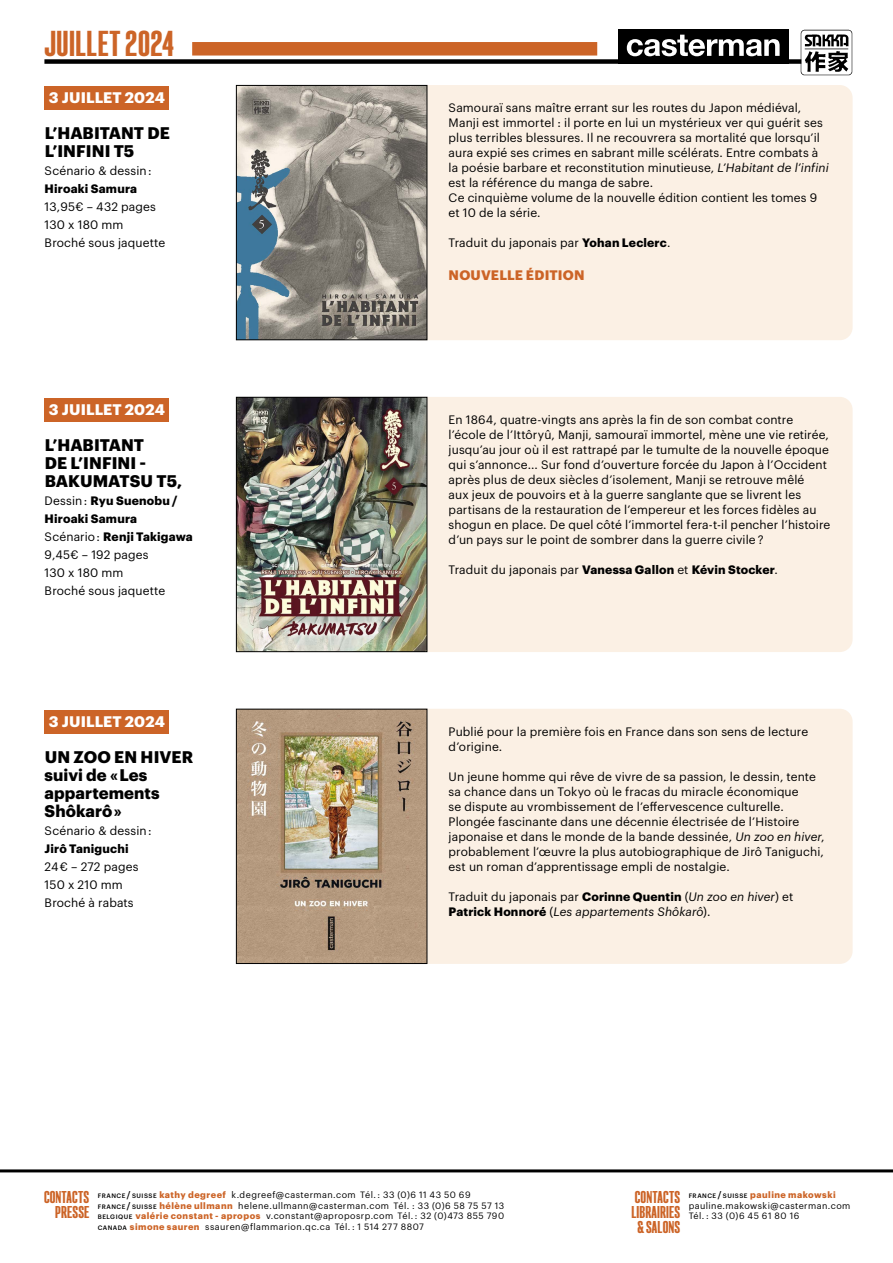
<style>
.page{position:relative;width:893px;height:1263px;background:#fff}
.page>*{position:absolute;margin:0;border:0;box-sizing:border-box;transform-origin:0 0}
.t1{font:900 31.5px "Denso Sans";letter-spacing:.02em;color:#cc6427}
.t2{font:700 16.5px/18px "Graphik";letter-spacing:.005em;color:#000}
.t3{font:900 15px/15px "Denso Sans";letter-spacing:.01em;color:#cc6427;text-align:right}
.t4{font:700 15px "Graphik";letter-spacing:.01em;color:#fff}
.t5{font:700 13.5px "Graphik";letter-spacing:.015em;color:#cc6427}
.t6{font:12px/15px "Graphik";letter-spacing:.01em;color:#000}
.t7{font:italic 12px/15px "Graphik";letter-spacing:.005em;color:#000}
.t8{font:700 12px "Graphik";letter-spacing:.015em;color:#000}
.t9{font:9px/10.5px "Graphik";letter-spacing:.05em;color:#000}
.s1{font-weight:700}
.s2{font-style:italic}
.s3{font-weight:400}
.s4{font-style:normal}
.s5{font-weight:700;font-style:normal}
.s6{font-weight:500;font-size:6.3px}
.s7{font-weight:500}
.s8{font-weight:700;color:#cc6427}
</style>
<div class="page">
<hr style="left:0;top:1169px;width:893px;height:3px;background:#000">
<div style="left:192px;top:42px;width:405px;height:14px;background:#cc6427"></div>
<div style="left:44px;top:59px;width:757px;height:5px;background:#000"></div>
<img style="left:797px;top:29px;width:56px;height:47px">
<div style="left:618px;top:30px;width:171px;height:34px;background:#000"></div>
<svg style="left:627px;top:35px;width:153px;height:21px"></svg>
<div style="left:45px;top:398px;width:124px;height:24px;background:#cc6427"></div>
<div style="left:406px;top:397px;width:447px;height:255px;background:#fbf0e4;border-radius:13px"></div>
<div style="left:45px;top:86px;width:124px;height:24px;background:#cc6427"></div>
<div style="left:406px;top:85px;width:447px;height:255px;background:#fbf0e4;border-radius:13px"></div>
<img style="left:238px;top:399px;width:187px;height:251px">
<div style="left:236px;top:397px;width:191px;height:255px;border:1px solid #000"></div>
<img style="left:238px;top:87px;width:187px;height:251px">
<div style="left:236px;top:85px;width:191px;height:255px;border:1px solid #000"></div>
<div style="left:45px;top:710px;width:124px;height:24px;background:#cc6427"></div>
<div style="left:406px;top:709px;width:447px;height:255px;background:#fbf0e4;border-radius:13px"></div>
<img style="left:238px;top:711px;width:187px;height:251px">
<div style="left:236px;top:709px;width:191px;height:255px;border:1px solid #000"></div>
<h1 class="t1" style="left:44px;top:24px;width:131px">JUILLET 2024</h1>
<p class="t4" style="left:49px;top:86px;width:118px">3 JUILLET 2024</p>
<h2 class="t2" style="left:45px;top:123px;width:127px">L’HABITANT DE<br>L’INFINI T5</h2>
<p class="t6" style="left:45px;top:162px;width:108px">Scénario &amp; dessin :</p>
<p class="t8" style="left:45px;top:179px;width:94px">Hiroaki Samura</p>
<p class="t6" style="left:45px;top:197px;width:122px;line-height:18px">13,95€ – 432 pages<br>130 x 180 mm<br>Broché sous jaquette</p>
<p class="t4" style="left:49px;top:398px;width:118px">3 JUILLET 2024</p>
<h2 class="t2" style="left:45px;top:434px;width:139px">L’HABITANT<br>DE L’INFINI -<br>BAKUMATSU T5,</h2>
<p class="t6" style="left:45px;top:490px;width:150px;line-height:18px">Dessin : <span class="s1">Ryu Suenobu /<br>Hiroaki Samura<br></span>Scénario : <span class="s1">Renji Takigawa<br></span>9,45€ – 192 pages<br>130 x 180 mm<br>Broché sous jaquette</p>
<p class="t4" style="left:49px;top:710px;width:118px">3 JUILLET 2024</p>
<h2 class="t2" style="left:45px;top:746px;width:150px">UN ZOO EN HIVER suivi de « Les appartements<br>Shôkarô »</h2>
<p class="t6" style="left:45px;top:822px;width:108px">Scénario &amp; dessin :</p>
<p class="t8" style="left:45px;top:839px;width:85px">Jirô Taniguchi</p>
<p class="t6" style="left:45px;top:856px;width:95px;line-height:18px">24 € – 272 pages<br>150 x 210 mm<br>Broché à rabats</p>
<p class="t6" style="left:449px;top:100px;width:382px">Samouraï sans maître errant sur les routes du Japon médiéval, Manji est immortel : il porte en lui un mystérieux ver qui guérit ses plus terribles blessures. Il ne recouvrera sa mortalité que lorsqu’il aura expié ses crimes en sabrant mille scélérats. Entre combats à la poésie barbare et reconstitution minutieuse, <span class="s2">L’Habitant de l’infini </span>est la référence du manga de sabre.<br>Ce cinquième volume de la nouvelle édition contient les tomes 9 et 10 de la série.</p>
<p class="t6" style="left:449px;top:235px;width:223px">Traduit du japonais par <span class="s1">Yohan Leclerc</span>.</p>
<p class="t5" style="left:449px;top:265px;width:137px">NOUVELLE ÉDITION</p>
<p class="t6" style="left:449px;top:411px;width:383px">En 1864, quatre-vingts ans après la fin de son combat contre l’école de l’Ittôryû, Manji, samouraï immortel, mène une vie retirée, jusqu’au jour où il est rattrapé par le tumulte de la nouvelle époque qui s’annonce... Sur fond d’ouverture forcée du Japon à l’Occident après plus de deux siècles d’isolement, Manji se retrouve mêlé<br>aux jeux de pouvoirs et à la guerre sanglante que se livrent les partisans de la restauration de l’empereur et les forces fidèles au shogun en place. De quel côté l’immortel fera-t-il pencher l’histoire d’un pays sur le point de sombrer dans la guerre civile ?</p>
<p class="t8" style="left:449px;top:561px;width:331px"><span class="s3">Traduit du japonais par</span> Vanessa Gallon <span class="s3">et</span> Kévin Stocker<span class="s3">.</span></p>
<p class="t6" style="left:449px;top:723px;width:361px">Publié pour la première fois en France dans son sens de lecture d’origine.</p>
<p class="t6" style="left:449px;top:768px;width:377px">Un jeune homme qui rêve de vivre de sa passion, le dessin, tente sa chance dans un Tokyo où le fracas du miracle économique<br>se dispute au vrombissement de l’effervescence culturelle.<br>Plongée fascinante dans une décennie électrisée de l’Histoire japonaise et dans le monde de la bande dessinée, <span class="s2">Un zoo en hiver</span>, probablement l’œuvre la plus autobiographique de Jirô Taniguchi, est un roman d’apprentissage empli de nostalgie.</p>
<p class="t7" style="left:449px;top:888px;width:346px"><span class="s4">Traduit du japonais par</span> <span class="s5">Corinne Quentin</span> <span class="s4">(</span>Un zoo en hiver<span class="s4">) et<br></span><span class="s5">Patrick Honnoré</span> <span class="s4">(</span>Les appartements Shôkarô<span class="s4">).</span></p>
<p class="t3" style="left:44px;top:1189px;width:47px">CONTACTS<br>PRESSE</p>
<p class="t3" style="left:631px;top:1189px;width:50px;text-align:center">CONTACTS<br>LIBRAIRIES &amp; SALONS</p>
<p class="t9" style="left:689px;top:1189px;width:163px"><span class="s6">FRANCE</span> <span class="s7">/</span> <span class="s6">SUISSE</span> <span class="s8">pauline makowski </span>pauline.makowski@casterman.com<br>Tél. : 33 (0)6 45 61 80 16</p>
<p class="t9" style="left:98px;top:1189px;width:408px"><span class="s6">FRANCE</span> <span class="s7">/</span> <span class="s6">SUISSE</span> <span class="s8">kathy degreef</span> k.degreef@casterman.com Tél. : 33 (0)6 11 43 50 69<br><span class="s6">FRANCE</span> <span class="s7">/</span> <span class="s6">SUISSE</span> <span class="s8">hélène ullmann</span> helene.ullmann@casterman.com Tél. : 33 (0)6 58 75 57 13<br><span class="s6">BELGIQUE</span> <span class="s8">valérie constant - apropos</span> v.constant@aproposrp.com Tél. : 32 (0)473 855 790<br><span class="s6">CANADA</span> <span class="s8">simone sauren</span> ssauren@flammarion.qc.ca Tél. : 1 514 277 8807</p>
</div>
